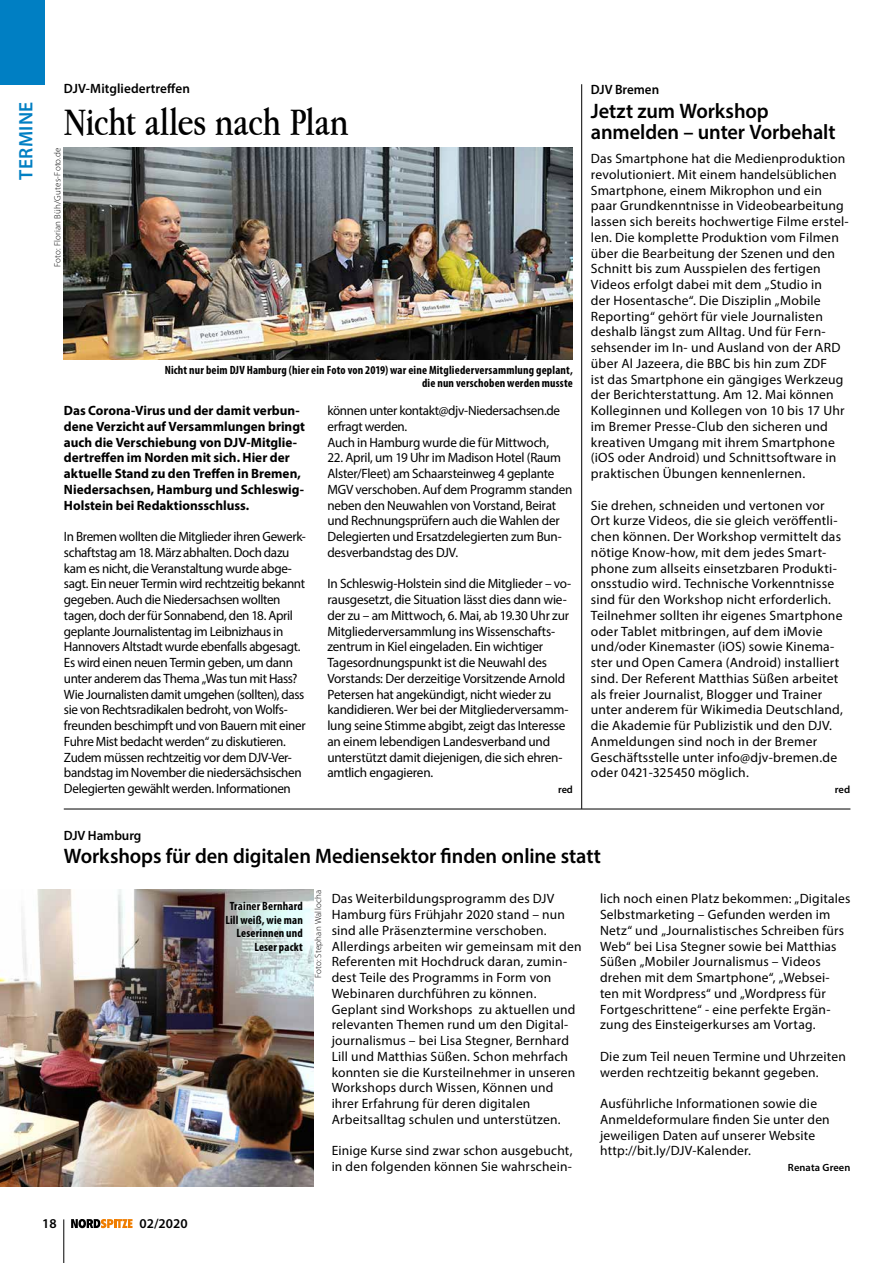
<style>
.page{position:relative;width:893px;height:1263px;background:#fff}
.page>*{position:absolute;margin:0;border:0;box-sizing:border-box;transform-origin:0 0}
.t1{font:40.5px "Apple Garamond";letter-spacing:-.005em;color:#000}
.t2{font:600 21px/21px "Myriad Pro";letter-spacing:-.005em;color:#000}
.t3{font:600 19.5px "Myriad Pro";letter-spacing:.02em;color:#007fc3}
.t4{font:13.5px/15.8px "Myriad Pro";letter-spacing:.01em;color:#000}
.t5{font:13.5px/15.8px "Myriad Pro";letter-spacing:-.025em;color:#000}
.t6{font:13.5px/15.8px "Myriad Pro";letter-spacing:-.015em;color:#000}
.t7{font:700 13.5px/15.8px "Myriad Pro";color:#000}
.t8{font:600 13.5px "Myriad Pro";color:#000}
.t9{font:700 condensed 12px/13.5px "Myriad Pro";letter-spacing:.015em;color:#000;text-align:right}
.t10{font:600 10.5px "Myriad Pro";letter-spacing:.01em;color:#000}
.t11{font:300 9px "Myriad Pro";letter-spacing:.02em;color:#000}
</style>
<div class="page">
<svg style="left:71px;top:1219px;width:62px;height:10px"></svg>
<hr style="left:64px;top:1219px;width:1px;height:44px;background:#000">
<div style="left:0;top:0;width:45px;height:85px;background:#007fc3"></div>
<hr style="left:64px;top:809px;width:786px;height:1px;background:#000">
<img style="left:64px;top:147px;width:509px;height:212px">
<hr style="left:581px;top:84px;width:1px;height:725px;background:#000">
<img style="left:0;top:890px;width:314px;height:297px">
<h3 class="t3" style="left:14px;top:180px;width:80px;rotate:-90deg">TERMINE</h3>
<p class="t8" style="left:64px;top:80px;width:128px">DJV-Mitgliedertreffen</p>
<h1 class="t1" style="left:64px;top:98px;width:286px">Nicht alles nach Plan</h1>
<p class="t11" style="left:53px;top:267px;width:121px;rotate:-90deg">Foto: Florian Büh/Gutes-Foto.de</p>
<p class="t9" style="left:165px;top:363px;width:410px">Nicht nur beim DJV Hamburg (hier ein Foto von 2019) war eine Mitgliederversammlung geplant, die nun verschoben werden musste</p>
<p class="t7" style="left:64px;top:402px;width:243px">Das Corona-Virus und der damit verbun&shy;dene Verzicht auf Versammlungen bringt auch die Verschiebung von DJV-Mitglie&shy;dertreffen im Norden mit sich. Hier der aktuelle Stand zu den Treffen in Bremen, Niedersachsen, Hamburg und Schleswig-Holstein bei Redaktionsschluss.</p>
<p class="t5" style="left:64px;top:528px;width:243px">In Bremen wollten die Mitglieder ihren Gewerk&shy;schaftstag am 18. März abhalten. Doch dazu kam es nicht, die Veranstaltung wurde abge&shy;sagt. Ein neuer Termin wird rechtzeitig bekannt gegeben. Auch die Niedersachsen wollten tagen, doch der für Sonnabend, den 18. April geplante Journalistentag im Leibnizhaus in Hannovers Altstadt wurde ebenfalls abgesagt.<br>Es wird einen neuen Termin geben, um dann unter anderem das Thema „Was tun mit Hass?<br>Wie Journalisten damit umgehen (sollten), dass sie von Rechtsradikalen bedroht, von Wolfs&shy;freunden beschimpft und von Bauern mit einer Fuhre Mist bedacht werden“ zu diskutieren.<br>Zudem müssen rechtzeitig vor dem DJV-Ver&shy;bandstag im November die niedersächsischen Delegierten gewählt werden. Informationen</p>
<p class="t5" style="left:327px;top:402px;width:234px">können unter kontakt@djv-Niedersachsen.de erfragt werden.<br>Auch in Hamburg wurde die für Mittwoch,</p>
<p class="t6" style="left:327px;top:450px;width:246px">22. April, um 19 Uhr im Madison Hotel (Raum Alster/Fleet) am Schaarsteinweg 4 geplante MGV verschoben. Auf dem Programm standen neben den Neuwahlen von Vorstand, Beirat und Rechnungsprüfern auch die Wahlen der Delegierten und Ersatzdelegierten zum Bun&shy;desverbandstag des DJV.</p>
<p class="t6" style="left:327px;top:576px;width:245px">In Schleswig-Holstein sind die Mitglieder – vo&shy;rausgesetzt, die Situation lässt dies dann wie&shy;der zu – am Mittwoch, 6. Mai, ab 19.30 Uhr zur Mitgliederversammlung ins Wissenschafts&shy;zentrum in Kiel eingeladen. Ein wichtiger Tagesordnungspunkt ist die Neuwahl des Vorstands: Der derzeitige Vorsitzende Arnold Petersen hat angekündigt, nicht wieder zu kandidieren. Wer bei der Mitgliederversamm&shy;lung seine Stimme abgibt, zeigt das Interesse an einem lebendigen Landesverband und unterstützt damit diejenigen, die sich ehren&shy;amtlich engagieren.</p>
<p class="t10" style="left:558px;top:783px;width:16px">red</p>
<p class="t8" style="left:591px;top:81px;width:70px">DJV Bremen</p>
<h2 class="t2" style="left:591px;top:100px;width:246px">Jetzt zum Workshop anmelden – unter Vorbehalt</h2>
<p class="t4" style="left:591px;top:150px;width:259px">Das Smartphone hat die Medienproduktion revolutioniert. Mit einem handelsüblichen Smartphone, einem Mikrophon und ein paar Grundkenntnisse in Videobearbeitung lassen sich bereits hochwertige Filme erstel&shy;len. Die komplette Produktion vom Filmen über die Bearbeitung der Szenen und den Schnitt bis zum Ausspielen des fertigen Videos erfolgt dabei mit dem „Studio in<br>der Hosentasche“. Die Disziplin „Mobile Reporting“ gehört für viele Journalisten deshalb längst zum Alltag. Und für Fern&shy;sehsender im In- und Ausland von der ARD über Al Jazeera, die BBC bis hin zum ZDF<br>ist das Smartphone ein gängiges Werkzeug der Berichterstattung. Am 12. Mai können Kolleginnen und Kollegen von 10 bis 17 Uhr im Bremer Presse-Club den sicheren und kreativen Umgang mit ihrem Smartphone (iOS oder Android) und Schnittsoftware in praktischen Übungen kennenlernen.</p>
<p class="t4" style="left:591px;top:497px;width:254px">Sie drehen, schneiden und vertonen vor Ort kurze Videos, die sie gleich veröffentli&shy;chen können. Der Workshop vermittelt das nötige Know-how, mit dem jedes Smart&shy;phone zum allseits einsetzbaren Produkti&shy;onsstudio wird. Technische Vorkenntnisse sind für den Workshop nicht erforderlich.<br>Teilnehmer sollten ihr eigenes Smartphone oder Tablet mitbringen, auf dem iMovie und/oder Kinemaster (iOS) sowie Kinema&shy;ster und Open Camera (Android) installiert sind. Der Referent Matthias Süßen arbeitet als freier Journalist, Blogger und Trainer unter anderem für Wikimedia Deutschland, die Akademie für Publizistik und den DJV.<br>Anmeldungen sind noch in der Bremer Geschäftsstelle unter info@djv-bremen.de oder 0421-325450 möglich.</p>
<p class="t10" style="left:835px;top:783px;width:17px">red</p>
<p class="t8" style="left:64px;top:827px;width:79px">DJV Hamburg</p>
<h2 class="t2" style="left:64px;top:845px;width:539px">Workshops für den digitalen Mediensektor finden online statt</h2>
<p class="t9" style="left:225px;top:899px;width:79px">Trainer Bernhard<br>Lill weiß, wie man<br>Leserinnen und<br>Leser packt</p>
<p class="t11" style="left:313px;top:978px;width:90px;rotate:-90deg">Foto: Stephan Wallocha</p>
<p class="t4" style="left:332px;top:891px;width:251px">Das Weiterbildungsprogramm des DJV Hamburg fürs Frühjahr 2020 stand – nun sind alle Präsenztermine verschoben.<br>Allerdings arbeiten wir gemeinsam mit den Referenten mit Hochdruck daran, zumin&shy;dest Teile des Programms in Form von Webinaren durchführen zu können.<br>Geplant sind Workshops zu aktuellen und relevanten Themen rund um den Digital&shy;journalismus – bei Lisa Stegner, Bernhard Lill und Matthias Süßen. Schon mehrfach konnten sie die Kursteilnehmer in unseren Workshops durch Wissen, Können und ihrer Erfahrung für deren digitalen Arbeitsalltag schulen und unterstützen.</p>
<p class="t4" style="left:332px;top:1143px;width:242px">Einige Kurse sind zwar schon ausgebucht, in den folgenden können Sie wahrschein-</p>
<p class="t4" style="left:600px;top:891px;width:252px">lich noch einen Platz bekommen: „Digitales Selbstmarketing – Gefunden werden im Netz“ und „Journalistisches Schreiben fürs Web“ bei Lisa Stegner sowie bei Matthias Süßen „Mobiler Journalismus – Videos drehen mit dem Smartphone“, „Websei&shy;ten mit Wordpress“ und „Wordpress für Fortgeschrittene“ - eine perfekte Ergän&shy;zung des Einsteigerkurses am Vortag.</p>
<p class="t4" style="left:600px;top:1048px;width:247px">Die zum Teil neuen Termine und Uhrzeiten werden rechtzeitig bekannt gegeben.</p>
<p class="t4" style="left:600px;top:1095px;width:231px">Ausführliche Informationen sowie die Anmeldeformulare finden Sie unter den jeweiligen Daten auf unserer Website http://bit.ly/DJV-Kalender.</p>
<p class="t10" style="left:788px;top:1161px;width:64px">Renata Green</p>
<p class="t8" style="left:42px;top:1215px;width:16px">18</p>
<p class="t8" style="left:140px;top:1215px;width:49px">02/2020</p>
</div>
